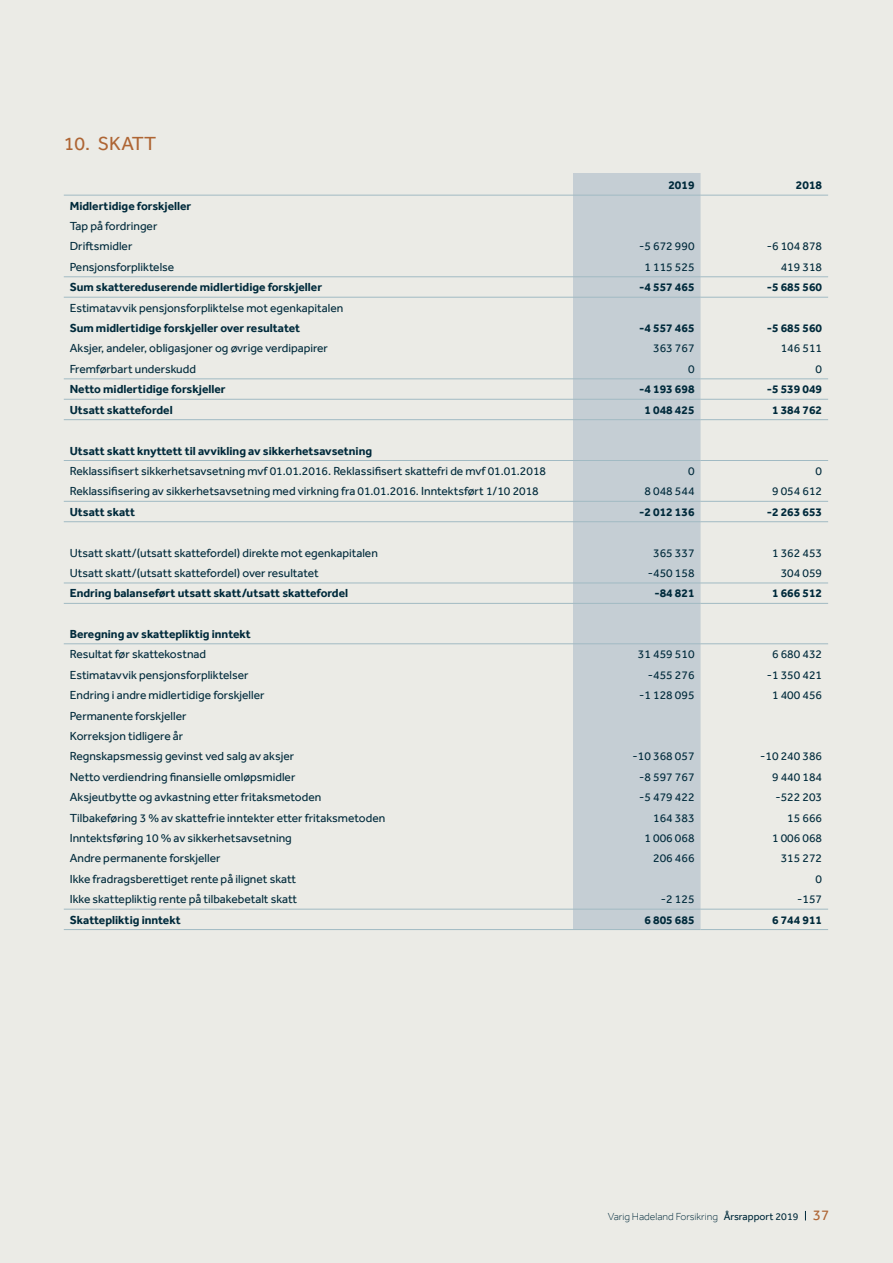
<style>
.page{position:relative;width:893px;height:1263px;background:#ebebe6}
.page>*{position:absolute;margin:0;border:0;box-sizing:border-box;transform-origin:0 0}
.t1{font:19.5px "Effra";color:#ae6534}
.t2{font:12px/20.4px "Effra";color:#002a3b}
.t3{font:700 12px "Effra";color:#002a3b}
.t4{font:300 10.5px "Effra";color:#002a3b}
.s1{font-weight:400}
.s2{font-weight:400;font-size:15px;color:#ae6534}
</style>
<div class="page">
<div style="left:573px;top:173px;width:128px;height:756px;background:#c5ced4"></div>
<hr style="left:64px;top:929px;width:509px;height:1px;background:#a1bac3">
<hr style="left:573px;top:929px;width:128px;height:1px;background:#a1bac3">
<hr style="left:701px;top:929px;width:127px;height:1px;background:#a1bac3">
<hr style="left:64px;top:277px;width:509px;height:1px;background:#a1bac3">
<hr style="left:573px;top:277px;width:128px;height:1px;background:#a1bac3">
<hr style="left:701px;top:277px;width:127px;height:1px;background:#a1bac3">
<hr style="left:64px;top:297px;width:509px;height:1px;background:#a1bac3">
<hr style="left:573px;top:297px;width:128px;height:1px;background:#a1bac3">
<hr style="left:701px;top:297px;width:127px;height:1px;background:#a1bac3">
<hr style="left:64px;top:379px;width:509px;height:1px;background:#a1bac3">
<hr style="left:573px;top:379px;width:128px;height:1px;background:#a1bac3">
<hr style="left:701px;top:379px;width:127px;height:1px;background:#a1bac3">
<hr style="left:64px;top:399px;width:509px;height:1px;background:#a1bac3">
<hr style="left:573px;top:399px;width:128px;height:1px;background:#a1bac3">
<hr style="left:701px;top:399px;width:127px;height:1px;background:#a1bac3">
<hr style="left:64px;top:419px;width:509px;height:1px;background:#a1bac3">
<hr style="left:573px;top:419px;width:128px;height:1px;background:#a1bac3">
<hr style="left:701px;top:419px;width:127px;height:1px;background:#a1bac3">
<hr style="left:64px;top:460px;width:509px;height:1px;background:#a1bac3">
<hr style="left:573px;top:460px;width:128px;height:1px;background:#a1bac3">
<hr style="left:701px;top:460px;width:127px;height:1px;background:#a1bac3">
<hr style="left:64px;top:501px;width:509px;height:1px;background:#a1bac3">
<hr style="left:573px;top:501px;width:128px;height:1px;background:#a1bac3">
<hr style="left:701px;top:501px;width:127px;height:1px;background:#a1bac3">
<hr style="left:64px;top:521px;width:509px;height:1px;background:#a1bac3">
<hr style="left:573px;top:521px;width:128px;height:1px;background:#a1bac3">
<hr style="left:701px;top:521px;width:127px;height:1px;background:#a1bac3">
<hr style="left:64px;top:583px;width:509px;height:1px;background:#a1bac3">
<hr style="left:573px;top:583px;width:128px;height:1px;background:#a1bac3">
<hr style="left:701px;top:583px;width:127px;height:1px;background:#a1bac3">
<hr style="left:64px;top:603px;width:509px;height:1px;background:#a1bac3">
<hr style="left:573px;top:603px;width:128px;height:1px;background:#a1bac3">
<hr style="left:701px;top:603px;width:127px;height:1px;background:#a1bac3">
<hr style="left:64px;top:643px;width:509px;height:1px;background:#a1bac3">
<hr style="left:573px;top:643px;width:128px;height:1px;background:#a1bac3">
<hr style="left:701px;top:643px;width:127px;height:1px;background:#a1bac3">
<hr style="left:64px;top:909px;width:509px;height:1px;background:#a1bac3">
<hr style="left:573px;top:909px;width:128px;height:1px;background:#a1bac3">
<hr style="left:701px;top:909px;width:127px;height:1px;background:#a1bac3">
<hr style="left:64px;top:195px;width:509px;height:1px;background:#a1bac3">
<hr style="left:573px;top:195px;width:128px;height:1px;background:#a1bac3">
<hr style="left:701px;top:195px;width:127px;height:1px;background:#a1bac3">
<h1 class="t1" style="left:64px;top:132px;width:94px">10. SKATT</h1>
<p class="t3" style="left:70px;top:198px;width:123px">Midlertidige forskjeller</p>
<p class="t2" style="left:70px;top:216px;width:89px">Tap på fordringer<br>Driftsmidler</p>
<p class="t3" style="left:668px;top:178px;width:28px">2019</p>
<p class="t3" style="left:796px;top:178px;width:28px">2018</p>
<p class="t2" style="left:639px;top:236px;width:57px">-5 672 990</p>
<p class="t2" style="left:767px;top:236px;width:57px">-6 104 878</p>
<p class="t2" style="left:70px;top:256px;width:106px">Pensjonsforpliktelse</p>
<p class="t2" style="left:644px;top:256px;width:52px">1 115 525</p>
<p class="t2" style="left:781px;top:256px;width:43px">419 318</p>
<p class="t3" style="left:70px;top:280px;width:254px">Sum skattereduserende midlertidige forskjeller</p>
<p class="t3" style="left:639px;top:280px;width:57px">-4 557 465</p>
<p class="t3" style="left:767px;top:280px;width:57px">-5 685 560</p>
<p class="t2" style="left:70px;top:297px;width:275px">Estimatavvik pensjonsforpliktelse mot egenkapitalen</p>
<p class="t3" style="left:70px;top:321px;width:232px">Sum midlertidige forskjeller over resultatet</p>
<p class="t3" style="left:639px;top:321px;width:57px">-4 557 465</p>
<p class="t3" style="left:767px;top:321px;width:57px">-5 685 560</p>
<p class="t2" style="left:70px;top:338px;width:260px">Aksjer, andeler, obligasjoner og øvrige verdipapirer</p>
<p class="t2" style="left:653px;top:338px;width:43px">363 767</p>
<p class="t2" style="left:781px;top:338px;width:43px">146 511</p>
<p class="t2" style="left:70px;top:358px;width:128px">Fremførbart underskudd</p>
<p class="t2" style="left:688px;top:358px;width:8px">0</p>
<p class="t2" style="left:816px;top:358px;width:8px">0</p>
<p class="t3" style="left:70px;top:382px;width:157px">Netto midlertidige forskjeller</p>
<p class="t3" style="left:639px;top:382px;width:57px">-4 193 698</p>
<p class="t3" style="left:767px;top:382px;width:57px">-5 539 049</p>
<p class="t3" style="left:70px;top:402px;width:104px">Utsatt skattefordel</p>
<p class="t3" style="left:644px;top:402px;width:52px">1 048 425</p>
<p class="t3" style="left:772px;top:402px;width:52px">1 384 762</p>
<p class="t3" style="left:70px;top:443px;width:304px">Utsatt skatt knyttett til avvikling av sikkerhetsavsetning</p>
<p class="t2" style="left:70px;top:461px;width:478px">Reklassifisert sikkerhetsavsetning mvf 01.01.2016. Reklassifisert skattefri de mvf 01.01.2018</p>
<p class="t2" style="left:688px;top:461px;width:8px">0</p>
<p class="t2" style="left:816px;top:461px;width:8px">0</p>
<p class="t2" style="left:70px;top:481px;width:471px">Reklassifisering av sikkerhetsavsetning med virkning fra 01.01.2016. Inntektsført 1/10 2018</p>
<p class="t2" style="left:644px;top:481px;width:52px">8 048 544</p>
<p class="t2" style="left:772px;top:481px;width:52px">9 054 612</p>
<p class="t3" style="left:70px;top:505px;width:67px">Utsatt skatt</p>
<p class="t3" style="left:639px;top:505px;width:57px">-2 012 136</p>
<p class="t3" style="left:767px;top:505px;width:57px">-2 263 653</p>
<p class="t2" style="left:70px;top:542px;width:310px">Utsatt skatt/(utsatt skattefordel) direkte mot egenkapitalen</p>
<p class="t2" style="left:653px;top:542px;width:43px">365 337</p>
<p class="t2" style="left:772px;top:542px;width:52px">1 362 453</p>
<p class="t2" style="left:70px;top:563px;width:251px">Utsatt skatt/(utsatt skattefordel) over resultatet</p>
<p class="t2" style="left:648px;top:563px;width:48px">-450 158</p>
<p class="t2" style="left:781px;top:563px;width:43px">304 059</p>
<p class="t3" style="left:70px;top:586px;width:280px">Endring balanseført utsatt skatt/utsatt skattefordel</p>
<p class="t3" style="left:654px;top:586px;width:42px">-84 821</p>
<p class="t3" style="left:772px;top:586px;width:52px">1 666 512</p>
<p class="t3" style="left:70px;top:627px;width:183px">Beregning av skattepliktig inntekt</p>
<p class="t2" style="left:70px;top:644px;width:138px">Resultat før skattekostnad</p>
<p class="t2" style="left:638px;top:644px;width:58px">31 459 510</p>
<p class="t2" style="left:772px;top:644px;width:52px">6 680 432</p>
<p class="t2" style="left:70px;top:664px;width:180px">Estimatavvik pensjonsforpliktelser</p>
<p class="t2" style="left:648px;top:664px;width:48px">-455 276</p>
<p class="t2" style="left:767px;top:664px;width:57px">-1 350 421</p>
<p class="t2" style="left:70px;top:685px;width:196px">Endring i andre midlertidige forskjeller</p>
<p class="t2" style="left:639px;top:685px;width:57px">-1 128 095</p>
<p class="t2" style="left:772px;top:685px;width:52px">1 400 456</p>
<p class="t2" style="left:70px;top:705px;width:226px">Permanente forskjeller<br>Korreksjon tidligere år<br>Regnskapsmessig gevinst ved salg av aksjer</p>
<p class="t2" style="left:633px;top:746px;width:63px">-10 368 057</p>
<p class="t2" style="left:760px;top:746px;width:63px">-10 240 386</p>
<p class="t2" style="left:70px;top:766px;width:227px">Netto verdiendring finansielle omløpsmidler</p>
<p class="t2" style="left:639px;top:766px;width:57px">-8 597 767</p>
<p class="t2" style="left:772px;top:766px;width:52px">9 440 184</p>
<p class="t2" style="left:70px;top:787px;width:253px">Aksjeutbytte og avkastning etter fritaksmetoden</p>
<p class="t2" style="left:639px;top:787px;width:57px">-5 479 422</p>
<p class="t2" style="left:775px;top:787px;width:48px">-522 203</p>
<p class="t2" style="left:70px;top:807px;width:317px">Tilbakeføring 3 % av skattefrie inntekter etter fritaksmetoden</p>
<p class="t2" style="left:653px;top:807px;width:43px">164 383</p>
<p class="t2" style="left:787px;top:807px;width:36px">15 666</p>
<p class="t2" style="left:70px;top:828px;width:223px">Inntektsføring 10 % av sikkerhetsavsetning</p>
<p class="t2" style="left:644px;top:828px;width:52px">1 006 068</p>
<p class="t2" style="left:772px;top:828px;width:52px">1 006 068</p>
<p class="t2" style="left:70px;top:848px;width:152px">Andre permanente forskjeller</p>
<p class="t2" style="left:653px;top:848px;width:43px">206 466</p>
<p class="t2" style="left:781px;top:848px;width:43px">315 272</p>
<p class="t2" style="left:70px;top:868px;width:228px">Ikke fradragsberettiget rente på ilignet skatt</p>
<p class="t2" style="left:816px;top:868px;width:8px">0</p>
<p class="t2" style="left:70px;top:889px;width:229px">Ikke skattepliktig rente på tilbakebetalt skatt</p>
<p class="t2" style="left:661px;top:889px;width:35px">-2 125</p>
<p class="t2" style="left:797px;top:889px;width:26px">-157</p>
<p class="t3" style="left:70px;top:912px;width:113px">Skattepliktig inntekt</p>
<p class="t3" style="left:644px;top:912px;width:52px">6 805 685</p>
<p class="t3" style="left:772px;top:912px;width:52px">6 744 911</p>
<p class="t4" style="left:608px;top:1211px;width:223px">Varig Hadeland Forsikring <span class="s1">Årsrapport 2019</span> <span class="s2">37</span></p>
</div>
